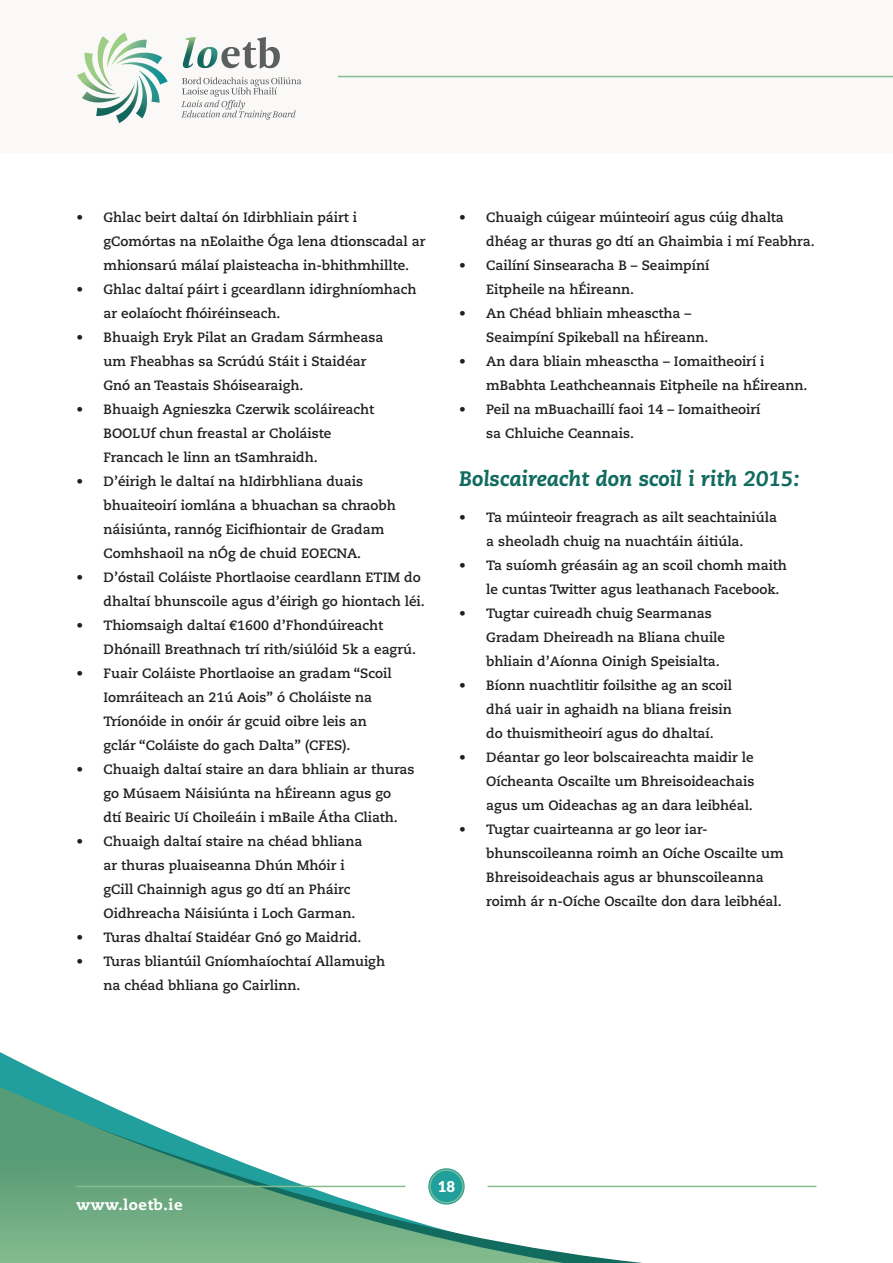
<style>
.page{position:relative;width:893px;height:1263px;background:#fff}
.page>*{position:absolute;margin:0;border:0;box-sizing:border-box;transform-origin:0 0}
.t1{font:italic 800 21px "Caecilia LT Std";color:#116b5f}
.t2{font:900 15px "Lato";color:#fff}
.t3{font:800 14.85px "Caecilia LT Std";letter-spacing:.04em;color:#fff}
.t4{font:700 13.5px/24px "Caecilia LT Std";color:#231f20}
</style>
<div class="page">
<svg style="left:0;top:1052px;width:817px;height:211px"></svg>
<div style="left:0;top:0;width:893px;height:153px;background:#faf9f8"></div>
<svg style="left:428px;top:1168px;width:37px;height:36px"></svg>
<div style="left:429px;top:1169px;width:34px;height:34px;border:1px solid #85bd8f;border-radius:50%"></div>
<hr style="left:77px;top:1186px;width:328px;height:1px;background:#85bd8f">
<hr style="left:488px;top:1186px;width:328px;height:1px;background:#85bd8f">
<hr style="left:338px;top:76px;width:555px;height:1px;background:#85bd8f">
<svg style="left:183px;top:37px;width:97px;height:31px"></svg>
<svg style="left:181px;top:77px;width:120px;height:43px"></svg>
<svg style="left:77px;top:33px;width:91px;height:90px"></svg>
<p class="t4" style="left:104px;top:206px;width:324px;text-indent:-27px">• Ghlac beirt daltaí ón Idirbhliain páirt i gComórtas na nEolaithe Óga lena dtionscadal ar mhionsarú málaí plaisteacha in-bhithmhillte.</p>
<p class="t4" style="left:104px;top:278px;width:314px;text-indent:-27px">• Ghlac daltaí páirt i gceardlann idirghníomhach ar eolaíocht fhóiréinseach.</p>
<p class="t4" style="left:104px;top:326px;width:281px;text-indent:-27px">• Bhuaigh Eryk Pilat an Gradam Sármheasa um Fheabhas sa Scrúdú Stáit i Staidéar<br>Gnó an Teastais Shóisearaigh.</p>
<p class="t4" style="left:104px;top:398px;width:272px;text-indent:-27px">• Bhuaigh Agnieszka Czerwik scoláireacht<br>BOOLUf chun freastal ar Choláiste<br>Francach le linn an tSamhraidh.</p>
<p class="t4" style="left:104px;top:470px;width:294px;text-indent:-27px">• D’éirigh le daltaí na hIdirbhliana duais bhuaiteoirí iomlána a bhuachan sa chraobh náisiúnta, rannóg Eicifhiontair de Gradam Comhshaoil na nÓg de chuid EOECNA.</p>
<p class="t4" style="left:104px;top:566px;width:323px;text-indent:-27px">• D’óstail Coláiste Phortlaoise ceardlann ETIM do dhaltaí bhunscoile agus d’éirigh go hiontach léi.</p>
<p class="t4" style="left:104px;top:614px;width:314px;text-indent:-27px">• Thiomsaigh daltaí €1600 d’Fhondúireacht<br>Dhónaill Breathnach trí rith/siúlóid 5k a eagrú.</p>
<p class="t4" style="left:104px;top:662px;width:290px;text-indent:-27px">• Fuair Coláiste Phortlaoise an gradam “Scoil Iomráiteach an 21ú Aois” ó Choláiste na Tríonóide in onóir ár gcuid oibre leis an gclár “Coláiste do gach Dalta” (CFES).</p>
<p class="t4" style="left:104px;top:758px;width:312px;text-indent:-27px">• Chuaigh daltaí staire an dara bhliain ar thuras go Músaem Náisiúnta na hÉireann agus go<br>dtí Beairic Uí Choileáin i mBaile Átha Cliath.</p>
<p class="t4" style="left:104px;top:830px;width:261px;text-indent:-27px">• Chuaigh daltaí staire na chéad bhliana ar thuras pluaiseanna Dhún Mhóir i gCill Chainnigh agus go dtí an Pháirc Oidhreacha Náisiúnta i Loch Garman.</p>
<p class="t4" style="left:77px;top:926px;width:286px">• Turas dhaltaí Staidéar Gnó go Maidrid.</p>
<p class="t4" style="left:104px;top:950px;width:283px;text-indent:-27px">• Turas bliantúil Gníomhaíochtaí Allamuigh na chéad bhliana go Cairlinn.</p>
<p class="t4" style="left:486px;top:206px;width:330px;text-indent:-27px">• Chuaigh cúigear múinteoirí agus cúig dhalta dhéag ar thuras go dtí an Ghaimbia i mí Feabhra.</p>
<p class="t4" style="left:486px;top:254px;width:225px;text-indent:-27px">• Cailíní Sinsearacha B – Seaimpíní<br>Eitpheile na hÉireann.</p>
<p class="t4" style="left:486px;top:302px;width:224px;text-indent:-27px">• An Chéad bhliain mheasctha –<br>Seaimpíní Spikeball na hÉireann.</p>
<p class="t4" style="left:486px;top:350px;width:323px;text-indent:-27px">• An dara bliain mheasctha – Iomaitheoirí i mBabhta Leathcheannais Eitpheile na hÉireann.</p>
<p class="t4" style="left:486px;top:398px;width:276px;text-indent:-27px">• Peil na mBuachaillí faoi 14 – Iomaitheoirí sa Chluiche Ceannais.</p>
<h1 class="t1" style="left:459px;top:466px;width:342px">Bolscaireacht don scoil i rith 2015:</h1>
<p class="t4" style="left:459px;top:506px;width:319px;text-align:center">• Ta múinteoir freagrach as ailt seachtainiúla a sheoladh chuig na nuachtáin áitiúla.</p>
<p class="t4" style="left:486px;top:554px;width:302px;text-indent:-27px">• Ta suíomh gréasáin ag an scoil chomh maith le cuntas Twitter agus leathanach Facebook.</p>
<p class="t4" style="left:486px;top:602px;width:240px;text-indent:-27px">• Tugtar cuireadh chuig Searmanas<br>Gradam Dheireadh na Bliana chuile bhliain d’Aíonna Oinigh Speisialta.</p>
<p class="t4" style="left:486px;top:674px;width:247px;text-align:justify;text-indent:-27px">• Bíonn nuachtlitir foilsithe ag an scoil dhá uair in aghaidh na bliana freisin do thuismitheoirí agus do dhaltaí.</p>
<p class="t4" style="left:486px;top:746px;width:270px;text-align:justify;text-indent:-27px">• Déantar go leor bolscaireachta maidir le Oícheanta Oscailte um Bhreisoideachais agus um Oideachas ag an dara leibhéal.</p>
<p class="t4" style="left:486px;top:818px;width:299px;text-indent:-27px">• Tugtar cuairteanna ar go leor iar&shy;bhunscoileanna roimh an Oíche Oscailte um Bhreisoideachais agus ar bhunscoileanna roimh ár n-Oíche Oscailte don dara leibhéal.</p>
<p class="t3" style="left:77px;top:1196px;width:108px">www.loetb.ie</p>
<p class="t2" style="left:438px;top:1175px;width:19px">18</p>
</div>
